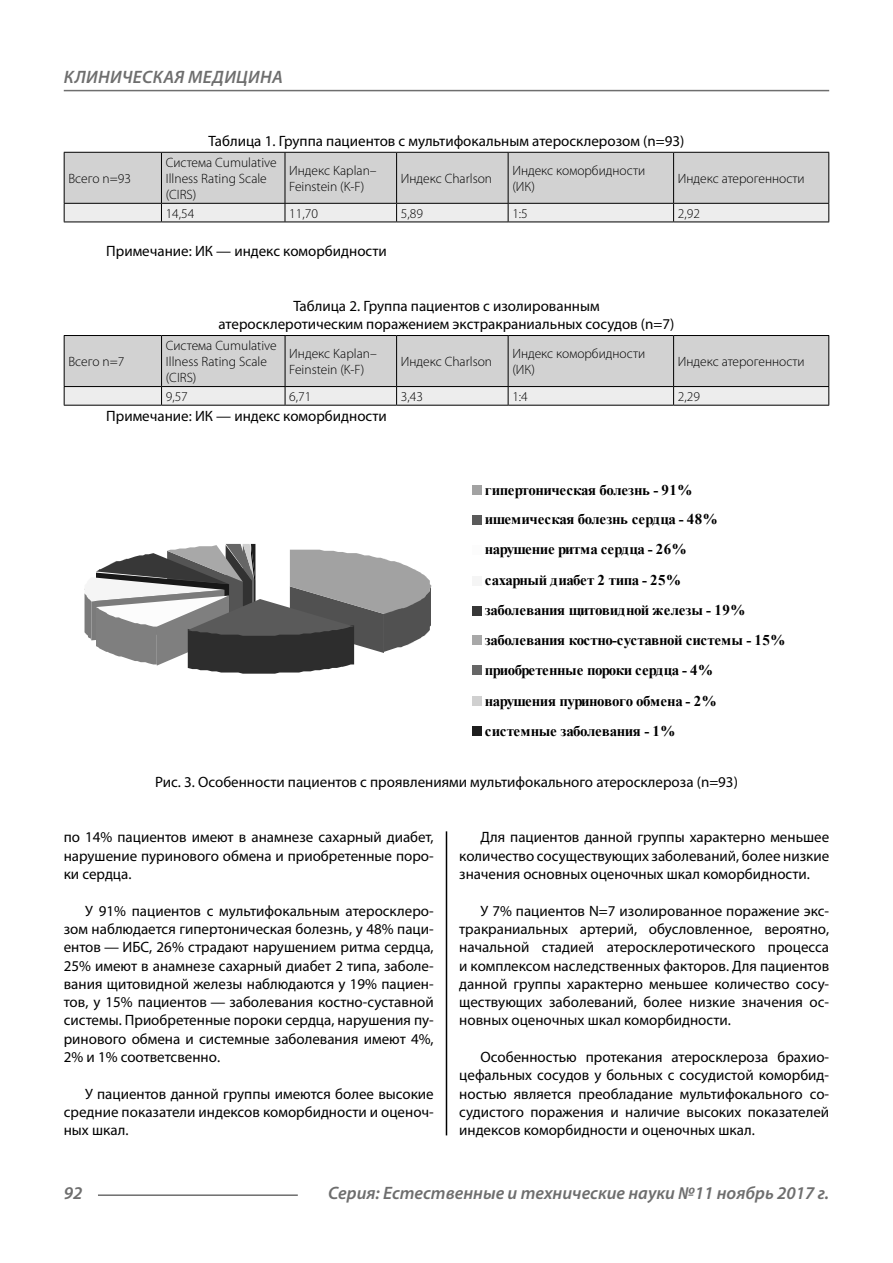
<style>
.page{position:relative;width:893px;height:1263px;background:#fff}
.page>*{position:absolute;margin:0;border:0;box-sizing:border-box;transform-origin:0 0}
.t1{font:italic 600 18px "Myriad Pro";color:#6e6e6e}
.t2{font:italic 600 18px "Myriad Pro";letter-spacing:.02em;color:#6e6e6e}
.Normal{font:15px/18.3px "Myriad Pro";color:#000;text-align:justify}
.podpis{font:15px/18.3px "Myriad Pro";color:#000;text-align:center}
.t3{font:700 14.85px/30.2px "Times New Roman";letter-spacing:-.04em;color:#000}
.Tab_content{font:300 13.5px/16.2px "Myriad Pro";color:#000}
</style>
<div class="page">
<hr style="left:98px;top:1194px;width:200px;height:2px;background:#6e6e6e">
<hr style="left:64px;top:90px;width:765px;height:1px;background:#6e6e6e">
<svg style="left:64px;top:152px;width:765px;height:70px"></svg>
<hr style="left:64px;top:222px;width:97px;height:1px;background:#000">
<hr style="left:161px;top:222px;width:124px;height:1px;background:#000">
<hr style="left:285px;top:222px;width:112px;height:1px;background:#000">
<hr style="left:397px;top:222px;width:111px;height:1px;background:#000">
<hr style="left:508px;top:222px;width:166px;height:1px;background:#000">
<hr style="left:674px;top:222px;width:155px;height:1px;background:#000">
<svg style="left:64px;top:335px;width:765px;height:70px"></svg>
<hr style="left:64px;top:405px;width:98px;height:1px;background:#000">
<hr style="left:162px;top:405px;width:123px;height:1px;background:#000">
<hr style="left:285px;top:405px;width:112px;height:1px;background:#000">
<hr style="left:397px;top:405px;width:111px;height:1px;background:#000">
<hr style="left:508px;top:405px;width:166px;height:1px;background:#000">
<hr style="left:674px;top:405px;width:155px;height:1px;background:#000">
<svg style="left:85px;top:544px;width:346px;height:130px"></svg>
<div style="left:472px;top:485px;width:9px;height:10px;background:#a2a2a2"></div>
<div style="left:472px;top:515px;width:9px;height:9px;background:#5a5a5a"></div>
<div style="left:472px;top:576px;width:9px;height:9px;background:#f5f5f5"></div>
<div style="left:472px;top:606px;width:9px;height:9px;background:#373737"></div>
<div style="left:472px;top:636px;width:9px;height:9px;background:#a8a8a8"></div>
<div style="left:472px;top:666px;width:9px;height:9px;background:#666"></div>
<div style="left:472px;top:697px;width:9px;height:9px;background:#d0d0d0"></div>
<div style="left:472px;top:726px;width:9px;height:10px;background:#1e1e1e"></div>
<hr style="left:446px;top:831px;width:1px;height:304px;background:#000">
<p class="t2" style="left:64px;top:66px;width:220px">КЛИНИЧЕСКАЯ МЕДИЦИНА</p>
<p class="podpis" style="left:209px;top:131px;width:477px">Таблица 1. Группа пациентов с мультифокальным атеросклерозом (n=93)</p>
<p class="Tab_content" style="left:166px;top:154px;width:113px">Система Cumulative<br>Illness Rating Scale (CIRS)</p>
<p class="Tab_content" style="left:289px;top:162px;width:89px">Индекс Kaplan–<br>Feinstein (K-F)</p>
<p class="Tab_content" style="left:401px;top:170px;width:93px">Индекс Charlson</p>
<p class="Tab_content" style="left:512px;top:162px;width:134px">Индекс коморбидности (ИК)</p>
<p class="Tab_content" style="left:678px;top:170px;width:128px">Индекс атерогенности</p>
<p class="Tab_content" style="left:166px;top:205px;width:30px">14,54</p>
<p class="Tab_content" style="left:289px;top:205px;width:30px">11,70</p>
<p class="Tab_content" style="left:401px;top:205px;width:24px">5,89</p>
<p class="Tab_content" style="left:512px;top:205px;width:17px">1:5</p>
<p class="Tab_content" style="left:678px;top:205px;width:24px">2,92</p>
<p class="podpis" style="left:106px;top:241px;width:282px">Примечание: ИК — индекс коморбидности</p>
<p class="Tab_content" style="left:68px;top:170px;width:64px">Всего n=93</p>
<p class="podpis" style="left:218px;top:296px;width:457px">Таблица 2. Группа пациентов с изолированным<br>атеросклеротическим поражением экстракраниальных сосудов (n=7)</p>
<p class="Tab_content" style="left:166px;top:337px;width:113px">Система Cumulative<br>Illness Rating Scale (CIRS)</p>
<p class="Tab_content" style="left:289px;top:345px;width:89px">Индекс Kaplan–<br>Feinstein (K-F)</p>
<p class="Tab_content" style="left:401px;top:353px;width:93px">Индекс Charlson</p>
<p class="Tab_content" style="left:512px;top:345px;width:134px">Индекс коморбидности (ИК)</p>
<p class="Tab_content" style="left:678px;top:353px;width:128px">Индекс атерогенности</p>
<p class="Tab_content" style="left:166px;top:388px;width:24px">9,57</p>
<p class="Tab_content" style="left:289px;top:388px;width:24px">6,71</p>
<p class="Tab_content" style="left:401px;top:388px;width:24px">3,43</p>
<p class="Tab_content" style="left:512px;top:388px;width:17px">1:4</p>
<p class="Tab_content" style="left:678px;top:388px;width:24px">2,29</p>
<p class="podpis" style="left:106px;top:406px;width:282px">Примечание: ИК — индекс коморбидности</p>
<p class="Tab_content" style="left:68px;top:353px;width:57px">Всего n=7</p>
<p class="t3" style="left:485px;top:474px;width:302px">гипертоническая болезнь - 91% ишемическая болезнь сердца - 48% нарушение ритма сердца - 26%<br>сахарный диабет 2 типа - 25%<br>заболевания щитовидной железы - 19% заболевания костно-суставной системы - 15% приобретенные пороки сердца - 4% нарушения пуринового обмена - 2% системные заболевания - 1%</p>
<p class="podpis" style="left:155px;top:773px;width:584px">Рис. 3. Особенности пациентов с проявлениями мультифокального атеросклероза (n=93)</p>
<p class="Normal" style="left:64px;top:828px;width:371px">по 14% пациентов имеют в анамнезе сахарный диабет, нарушение пуринового обмена и приобретенные поро&shy;ки сердца.</p>
<p class="Normal" style="left:64px;top:901px;width:371px;text-indent:21px">У 91% пациентов с мультифокальным атеросклеро&shy;зом наблюдается гипертоническая болезнь, у 48% паци&shy;ентов — ИБС, 26% страдают нарушением ритма сердца, 25% имеют в анамнезе сахарный диабет 2 типа, заболе&shy;вания щитовидной железы наблюдаются у 19% пациен&shy;тов, у 15% пациентов — заболевания костно-суставной системы. Приобретенные пороки сердца, нарушения пу&shy;ринового обмена и системные заболевания имеют 4%, 2% и 1% соответсвенно.</p>
<p class="Normal" style="left:64px;top:1084px;width:371px;text-indent:21px">У пациентов данной группы имеются более высокие средние показатели индексов коморбидности и оценоч&shy;ных шкал.</p>
<p class="Normal" style="left:459px;top:828px;width:371px;text-indent:21px">Для пациентов данной группы характерно меньшее количество сосуществующих заболеваний, более низкие значения основных оценочных шкал коморбидности.</p>
<p class="Normal" style="left:459px;top:901px;width:371px;text-indent:21px">У 7% пациентов N=7 изолированное поражение экс&shy;тракраниальных артерий, обусловленное, вероятно, начальной стадией атеросклеротического процесса и комплексом наследственных факторов. Для пациентов данной группы характерно меньшее количество сосу&shy;ществующих заболеваний, более низкие значения ос&shy;новных оценочных шкал коморбидности.</p>
<p class="Normal" style="left:459px;top:1048px;width:371px;text-indent:21px">Особенностью протекания атеросклероза брахио&shy;цефальных сосудов у больных с сосудистой коморбид&shy;ностью является преобладание мультифокального со&shy;судистого поражения и наличие высоких показателей индексов коморбидности и оценочных шкал.</p>
<p class="t1" style="left:64px;top:1182px;width:20px">92</p>
<p class="t1" style="left:328px;top:1182px;width:503px">Серия: Естественные и технические науки №11 ноябрь 2017 г.</p>
</div>
